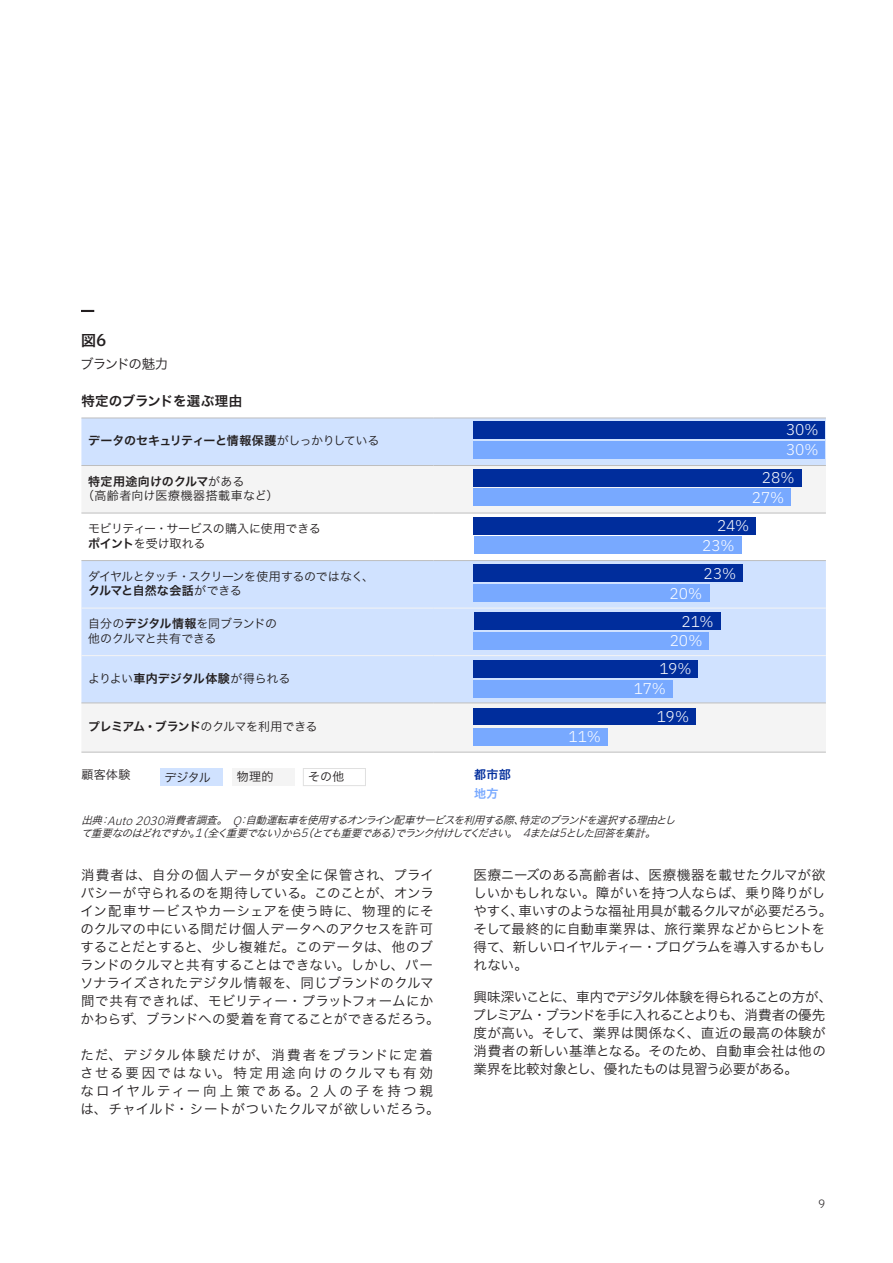
<style>
.page{position:relative;width:893px;height:1263px;background:#fff}
.page>*{position:absolute;margin:0;border:0;box-sizing:border-box;transform-origin:0 0}
.t1{font:300 15.45px/19.8px "IBM Plex Sans";letter-spacing:-.01em;color:#fff}
.t2{font:15px "Hira Kaku Std W6";color:#231f20}
.t3{font:13.5px/18px "Hira Kaku Std W3";letter-spacing:.01em;color:#231f20}
.t4{font:13.5px/18px "Hira Kaku Std W3";letter-spacing:-.025em;color:#231f20}
.t5{font:13.5px/18px "Hira Kaku Std W3";letter-spacing:.115em;color:#231f20}
.t6{font:13.5px "Hira Kaku Std W6";letter-spacing:-.005em;color:#231f20}
.t7{font:13.5px "Hira Kaku Std W3";letter-spacing:-.075em;color:#231f20}
.t8{font:12px/14.4px "Hira Kaku Std W3";letter-spacing:-.015em;color:#231f20}
.t9{font:12px "Hira Kaku Std W6";letter-spacing:-.015em;color:#231f20}
.t10{font:12px "Hira Kaku Std W3";letter-spacing:-.055em;color:#231f20}
.t11{font:12px "Hira Kaku Std W6";letter-spacing:-.07em;color:#231f20}
.t12{font:12px "Hira Kaku Std W3";letter-spacing:.035em;color:#231f20}
.t13{font:12px "Hira Kaku Std W6";letter-spacing:.01em;color:#231f20}
.t14{font:12px "Hira Kaku Std W6";color:#002d9c}
.t15{font:12px "Hira Kaku Std W6";color:#78a9ff}
.t16{font:300 12px "IBM Plex Sans";color:#231f20}
.t17{font:italic 10.5px/12.6px "Hira Kaku Std W3";color:#231f20}
.s1{font-family:"IBM Plex Sans";font-weight:500;font-size:17.25px}
.s2{font-family:"Hira Kaku Std W3"}
.s3{font-family:"Hira Kaku Std W6"}
.s4{font-family:"IBM Plex Sans";font-weight:300;font-size:12.15px}
.s5{font-family:"IBM Plex Sans";font-weight:300;font-size:15.45px}
</style>
<div class="page">
<div style="left:81px;top:419px;width:745px;height:46px;background:#d0e2ff"></div>
<svg style="left:81px;top:466px;width:745px;height:286px;fill:#d0e2ff"></svg>
<hr style="left:81px;top:418px;width:352px;height:1px;background:#bebebe">
<hr style="left:433px;top:418px;width:393px;height:1px;background:#bebebe">
<hr style="left:81px;top:465px;width:352px;height:1px;background:#bebebe">
<hr style="left:433px;top:465px;width:393px;height:1px;background:#bebebe">
<hr style="left:81px;top:513px;width:352px;height:1px;background:#bebebe">
<hr style="left:433px;top:513px;width:393px;height:1px;background:#bebebe">
<hr style="left:81px;top:560px;width:352px;height:1px;background:#bebebe">
<hr style="left:433px;top:560px;width:393px;height:1px;background:#bebebe">
<hr style="left:81px;top:703px;width:352px;height:1px;background:#bebebe">
<hr style="left:433px;top:703px;width:393px;height:1px;background:#bebebe">
<hr style="left:81px;top:752px;width:352px;height:1px;background:#bebebe">
<hr style="left:433px;top:752px;width:393px;height:1px;background:#bebebe">
<hr style="left:81px;top:608px;width:352px;height:1px;background:#f4f4f4">
<hr style="left:433px;top:608px;width:393px;height:1px;background:#f4f4f4">
<hr style="left:81px;top:655px;width:352px;height:1px;background:#f4f4f4">
<hr style="left:433px;top:655px;width:393px;height:1px;background:#f4f4f4">
<div style="left:160px;top:768px;width:63px;height:18px;background:#d0e2ff"></div>
<div style="left:232px;top:768px;width:62px;height:18px;background:#f4f4f4"></div>
<svg style="left:81px;top:310px;width:13px;height:2px"></svg>
<div style="left:473px;top:564px;width:270px;height:18px;background:#002d9c"></div>
<div style="left:473px;top:584px;width:237px;height:18px;background:#78a9ff"></div>
<div style="left:473px;top:421px;width:352px;height:17px;background:#002d9c"></div>
<div style="left:473px;top:441px;width:352px;height:17px;background:#78a9ff"></div>
<div style="left:473px;top:469px;width:329px;height:17px;background:#002d9c"></div>
<div style="left:473px;top:489px;width:318px;height:17px;background:#78a9ff"></div>
<div style="left:474px;top:613px;width:246px;height:17px;background:#002d9c"></div>
<div style="left:473px;top:632px;width:236px;height:18px;background:#78a9ff"></div>
<div style="left:473px;top:660px;width:225px;height:17px;background:#002d9c"></div>
<div style="left:473px;top:680px;width:200px;height:17px;background:#78a9ff"></div>
<div style="left:473px;top:517px;width:283px;height:17px;background:#002d9c"></div>
<div style="left:474px;top:537px;width:267px;height:17px;background:#78a9ff"></div>
<div style="left:473px;top:708px;width:223px;height:17px;background:#002d9c"></div>
<div style="left:473px;top:728px;width:135px;height:17px;background:#78a9ff"></div>
<div style="left:303px;top:768px;width:63px;height:18px;border:1px solid #e0e0e0"></div>
<p class="t2" style="left:81px;top:329px;width:27px">図<span class="s1">6</span></p>
<p class="t7" style="left:80px;top:353px;width:90px">ブランドの魅力</p>
<p class="t6" style="left:81px;top:390px;width:162px">特定のブランドを選ぶ理由</p>
<p class="t9" style="left:88px;top:432px;width:293px">データのセキュリティーと情報保護<span class="s2">がしっかりしている</span></p>
<p class="t13" style="left:88px;top:472px;width:158px">特定用途向けのクルマ<span class="s2">がある</span></p>
<p class="t12" style="left:82px;top:487px;width:198px">（高齢者向け医療機器搭載車など）</p>
<p class="t8" style="left:88px;top:521px;width:234px">モビリティー・サービスの購入に使用できる<span class="s3">ポイント</span>を受け取れる</p>
<p class="t10" style="left:88px;top:567px;width:287px">ダイヤルとタッチ・スクリーンを使用するのではなく、</p>
<p class="t9" style="left:88px;top:581px;width:155px">クルマと自然な会話<span class="s2">ができる</span></p>
<p class="t8" style="left:88px;top:616px;width:190px">自分の<span class="s3">デジタル情報</span>を同ブランドの他のクルマと共有できる</p>
<p class="t8" style="left:88px;top:671px;width:204px">よりよい<span class="s3">車内デジタル体験</span>が得られる</p>
<p class="t11" style="left:88px;top:717px;width:231px">プレミアム・ブランド<span class="s2">のクルマを利用できる</span></p>
<p class="t1" style="left:569px;top:725px;width:34px">11%</p>
<p class="t1" style="left:786px;top:418px;width:34px">30%<br>30%</p>
<p class="t1" style="left:752px;top:466px;width:44px;text-indent:10px">28%<br>27%</p>
<p class="t1" style="left:702px;top:514px;width:49px;text-indent:15px">24%<br>23%</p>
<p class="t1" style="left:704px;top:562px;width:34px">23%</p>
<p class="t1" style="left:670px;top:582px;width:34px">20%</p>
<p class="t1" style="left:670px;top:610px;width:45px;text-indent:12px">21%<br>20%</p>
<p class="t1" style="left:634px;top:657px;width:59px;text-indent:26px">19%<br>17%</p>
<p class="t1" style="left:657px;top:705px;width:34px">19%</p>
<p class="t14" style="left:474px;top:765px;width:38px">都市部</p>
<p class="t17" style="left:81px;top:814px;width:600px">出典：<span class="s4">Auto2030</span>消費者調査。 <span class="s4">Q</span>：自動運転車を使用するオンライン配車サービスを利用する際、特定のブランドを選択する理由として重要なのはどれですか。<span class="s4">1</span>（全く重要でない）から<span class="s4">5</span>（とても重要である）でランク付けしてください。 <span class="s4">4</span>または<span class="s4">5</span>とした回答を集計。</p>
<p class="t8" style="left:81px;top:767px;width:51px">顧客体験</p>
<p class="t8" style="left:164px;top:770px;width:48px">デジタル</p>
<p class="t8" style="left:237px;top:769px;width:38px">物理的</p>
<p class="t8" style="left:308px;top:769px;width:38px">その他</p>
<p class="t15" style="left:474px;top:784px;width:26px">地方</p>
<p class="t3" style="left:80px;top:866px;width:361px">消費者は、自分の個人データが安全に保管され、プライバシーが守られるのを期待している。このことが、オンライン配車サービスやカーシェアを使う時に、物理的にそのクルマの中にいる間だけ個人データへのアクセスを許可することだとすると、少し複雑だ。このデータは、他のブランドのクルマと共有することはできない。しかし、パーソナライズされたデジタル情報を、同じブランドのクルマ間で共有できれば、モビリティー・プラットフォームにかかわらず、ブランドへの愛着を育てることができるだろう。</p>
<p class="t5" style="left:80px;top:1046px;width:361px">ただ、デジタル体験だけが、消費者をブランドに定着させる要因ではない。特定用途向けのクルマも有効なロイヤルティー向上策である。<span class="s5">2</span> 人の子を持つ親は、チャイルド・シートがついたクルマが欲しいだろう。</p>
<p class="t3" style="left:473px;top:866px;width:360px">医療ニーズのある高齢者は、医療機器を載せたクルマが欲しいかもしれない。障がいを持つ人ならば、乗り降りがしやすく、車いすのような福祉用具が載るクルマが必要だろう。そして最終的に自動車業界は、旅行業界などからヒントを得て、新しいロイヤルティー・プログラムを導入するかもしれない。</p>
<p class="t4" style="left:473px;top:987px;width:361px">興味深いことに、車内でデジタル体験を得られることの方が、プレミアム・ブランドを手に入れることよりも、消費者の優先度が高い。そして、業界は関係なく、直近の最高の体験が消費者の新しい基準となる。そのため、自動車会社は他の業界を比較対象とし、優れたものは見習う必要がある。</p>
<p class="t16" style="left:818px;top:1195px;width:9px">9</p>
</div>
